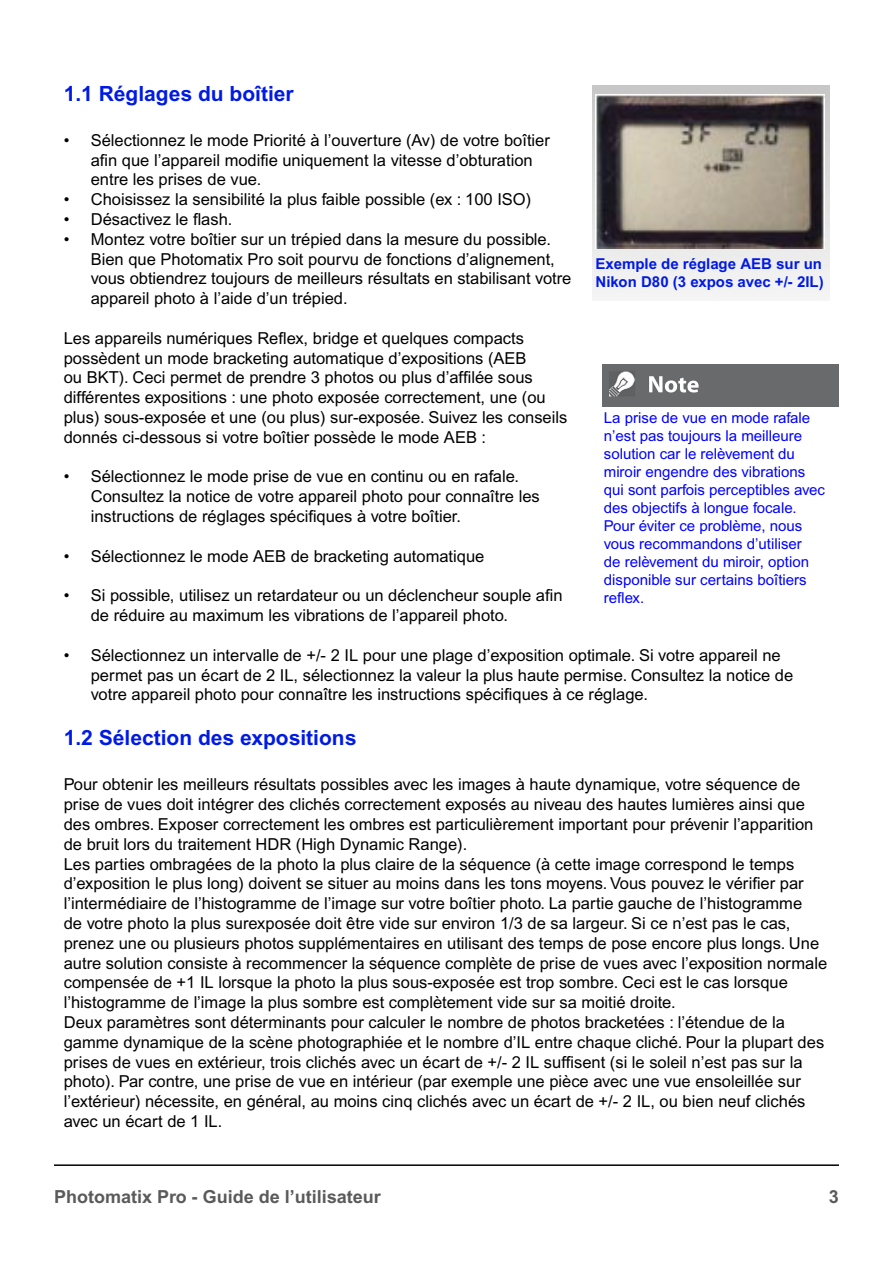
<style>
.page{position:relative;width:893px;height:1263px;background:#fff}
.page>*{position:absolute;margin:0;border:0;box-sizing:border-box;transform-origin:0 0}
.titre_secondaire{font:700 21px "Arial";color:#001ae6}
.t1{font:700 18px "Arial";color:#5a5a5a}
.t2{font:16.5px/19.8px "Arial";color:#000}
.t3{font:15px/18px "Arial";color:#00f}
.t4{font:700 15px/18px "Arial";color:#0019e5}
</style>
<div class="page">
<hr style="left:54px;top:1164px;width:785px;height:2px;background:#000">
<img style="left:592px;top:85px;width:237px;height:214px">
<img style="left:602px;top:365px;width:237px;height:41px">
<img style="left:595px;top:95px;width:229px;height:153px">
<p class="titre_secondaire" style="left:64px;top:81px;width:231px">1.1 Réglages du boîtier</p>
<p class="t2" style="left:91px;top:130px;width:461px;text-indent:-27px">• Sélectionnez le mode Priorité à l’ouverture (Av) de votre boîtier afin que l’appareil modifie uniquement la vitesse d’obturation entre les prises de vue.</p>
<p class="t2" style="left:64px;top:190px;width:469px">• Choisissez la sensibilité la plus faible possible (ex : 100 ISO)</p>
<p class="t2" style="left:64px;top:210px;width:170px">• Désactivez le flash.</p>
<p class="t2" style="left:91px;top:229px;width:482px;text-indent:-27px">• Montez votre boîtier sur un trépied dans la mesure du possible.<br>Bien que Photomatix Pro soit pourvu de fonctions d’alignement, vous obtiendrez toujours de meilleurs résultats en stabilisant votre appareil photo à l’aide d’un trépied.</p>
<p class="t2" style="left:64px;top:328px;width:505px">Les appareils numériques Reflex, bridge et quelques compacts possèdent un mode bracketing automatique d’expositions (AEB<br>ou BKT). Ceci permet de prendre 3 photos ou plus d’affilée sous différentes expositions : une photo exposée correctement, une (ou plus) sous-exposée et une (ou plus) sur-exposée. Suivez les conseils donnés ci-dessous si votre boîtier possède le mode AEB :</p>
<p class="t2" style="left:91px;top:467px;width:450px;text-indent:-27px">• Sélectionnez le mode prise de vue en continu ou en rafale.<br>Consultez la notice de votre appareil photo pour connaître les instructions de réglages spécifiques à votre boîtier.</p>
<p class="t2" style="left:64px;top:546px;width:422px">• Sélectionnez le mode AEB de bracketing automatique</p>
<p class="t2" style="left:91px;top:586px;width:473px;text-indent:-27px">• Si possible, utilisez un retardateur ou un déclencheur souple afin de réduire au maximum les vibrations de l’appareil photo.</p>
<p class="t4" style="left:595px;top:255px;width:230px">Exemple de réglage AEB sur un<br>Nikon D80 (3 expos avec +/- 2IL)</p>
<p class="t3" style="left:604px;top:409px;width:223px">La prise de vue en mode rafale n’est pas toujours la meilleure solution car le relèvement du miroir engendre des vibrations qui sont parfois perceptibles avec des objectifs à longue focale.<br>Pour éviter ce problème, nous vous recommandons d’utiliser<br>de relèvement du miroir, option disponible sur certains boîtiers reflex.</p>
<p class="t2" style="left:91px;top:645px;width:704px;text-indent:-27px">• Sélectionnez un intervalle de +/- 2 IL pour une plage d’exposition optimale. Si votre appareil ne permet pas un écart de 2 IL, sélectionnez la valeur la plus haute permise. Consultez la notice de votre appareil photo pour connaître les instructions spécifiques à ce réglage.</p>
<p class="titre_secondaire" style="left:64px;top:726px;width:294px">1.2 Sélection des expositions</p>
<p class="t2" style="left:64px;top:775px;width:751px">Pour obtenir les meilleurs résultats possibles avec les images à haute dynamique, votre séquence de prise de vues doit intégrer des clichés correctement exposés au niveau des hautes lumières ainsi que des ombres. Exposer correctement les ombres est particulièrement important pour prévenir l’apparition de bruit lors du traitement HDR (High Dynamic Range).</p>
<p class="t2" style="left:64px;top:854px;width:765px">Les parties ombragées de la photo la plus claire de la séquence (à cette image correspond le temps d’exposition le plus long) doivent se situer au moins dans les tons moyens. Vous pouvez le vérifier par l’intermédiaire de l’histogramme de l’image sur votre boîtier photo. La partie gauche de l’histogramme<br>de votre photo la plus surexposée doit être vide sur environ 1/3 de sa largeur. Si ce n’est pas le cas, prenez une ou plusieurs photos supplémentaires en utilisant des temps de pose encore plus longs. Une autre solution consiste à recommencer la séquence complète de prise de vues avec l’exposition normale compensée de +1 IL lorsque la photo la plus sous-exposée est trop sombre. Ceci est le cas lorsque l’histogramme de l’image la plus sombre est complètement vide sur sa moitié droite.</p>
<p class="t2" style="left:64px;top:1012px;width:762px">Deux paramètres sont déterminants pour calculer le nombre de photos bracketées : l’étendue de la gamme dynamique de la scène photographiée et le nombre d’IL entre chaque cliché. Pour la plupart des prises de vues en extérieur, trois clichés avec un écart de +/- 2 IL suffisent (si le soleil n’est pas sur la photo). Par contre, une prise de vue en intérieur (par exemple une pièce avec une vue ensoleillée sur l’extérieur) nécessite, en général, au moins cinq clichés avec un écart de +/- 2 IL, ou bien neuf clichés avec un écart de 1 IL.</p>
<p class="t1" style="left:54px;top:1186px;width:328px">Photomatix Pro - Guide de l’utilisateur</p>
<p class="t1" style="left:829px;top:1186px;width:12px">3</p>
</div>
